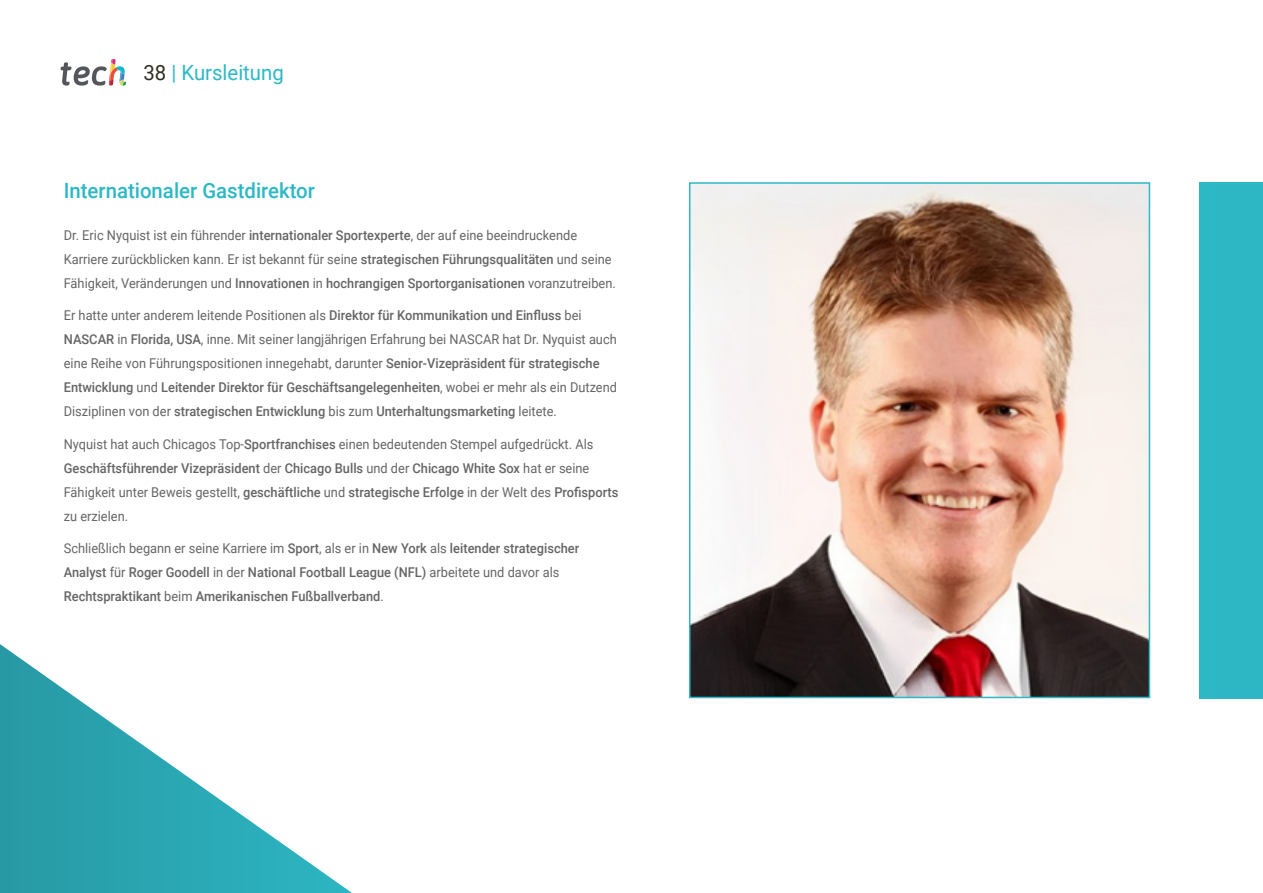
<style>
.page{position:relative;width:1263px;height:893px;background:#fff}
.page>*{position:absolute;margin:0;border:0;box-sizing:border-box;transform-origin:0 0}
.t1{font:500 21px "Roboto";color:#2db8c5}
.t2{font:21px "Roboto";color:#2db8c5}
.t3{font:13.5px/24px "Roboto";color:#656565;scale:.95 1}
.t4{font:500 13.5px/24px "Roboto";color:#656565;scale:.95 1}
.s1{color:#312e20}
.s2{font-weight:500}
.s3{font-weight:400}
</style>
<div class="page">
<svg style="left:0;top:644px;width:352px;height:249px"></svg>
<img style="left:692px;top:185px;width:455px;height:510px">
<div style="left:689px;top:182px;width:461px;height:516px;border:2px solid #2db8c5"></div>
<div style="left:1199px;top:182px;width:64px;height:516px;background:#2db7c5"></div>
<svg style="left:61px;top:59px;width:65px;height:27px"></svg>
<h1 class="t2" style="left:144px;top:57px;width:142px"><span class="s1">38</span> | Kursleitung</h1>
<h1 class="t1" style="left:64px;top:176px;width:253px">Internationaler Gastdirektor</h1>
<p class="t3" style="left:64px;top:222px;width:582px">Dr. Eric Nyquist ist ein führender <span class="s2">internationaler Sportexperte</span>, der auf eine beeindruckende<br>Karriere zurückblicken kann. Er ist bekannt für seine <span class="s2">strategischen Führungsqualitäten</span> und seine<br>Fähigkeit, Veränderungen und <span class="s2">Innovationen</span> in <span class="s2">hochrangigen Sportorganisationen</span> voranzutreiben.</p>
<p class="t3" style="left:64px;top:303px;width:584px">Er hatte unter anderem leitende Positionen als <span class="s2">Direktor für Kommunikation und Einfluss</span> bei <span class="s2">NASCAR</span> in <span class="s2">Florida, USA</span>, inne. Mit seiner langjährigen Erfahrung bei NASCAR hat Dr. Nyquist auch eine Reihe von Führungspositionen innegehabt, darunter <span class="s2">Senior-Vizepräsident für strategische Entwicklung</span> und <span class="s2">Leitender Direktor für Geschäftsangelegenheiten</span>, wobei er mehr als ein Dutzend Disziplinen von der <span class="s2">strategischen Entwicklung</span> bis zum <span class="s2">Unterhaltungsmarketing</span> leitete.</p>
<p class="t3" style="left:64px;top:431px;width:585px">Nyquist hat auch Chicagos Top-<span class="s2">Sportfranchises</span> einen bedeutenden Stempel aufgedrückt. Als <span class="s2">Geschäftsführender Vizepräsident</span> der <span class="s2">Chicago Bulls</span> und der <span class="s2">Chicago White Sox</span> hat er seine Fähigkeit unter Beweis gestellt, <span class="s2">geschäftliche</span> und <span class="s2">strategische Erfolge</span> in der Welt des <span class="s2">Profisports </span>zu erzielen.</p>
<p class="t4" style="left:64px;top:536px;width:544px"><span class="s3">Schließlich begann er seine Karriere im</span> Sport<span class="s3">, als er in</span> New York <span class="s3">als</span> leitender strategischer<br>Analyst <span class="s3">für</span> Roger Goodell <span class="s3">in der</span> National Football League (NFL) <span class="s3">arbeitete und davor als<br></span>Rechtspraktikant <span class="s3">beim</span> Amerikanischen Fußballverband<span class="s3">.</span></p>
</div>
